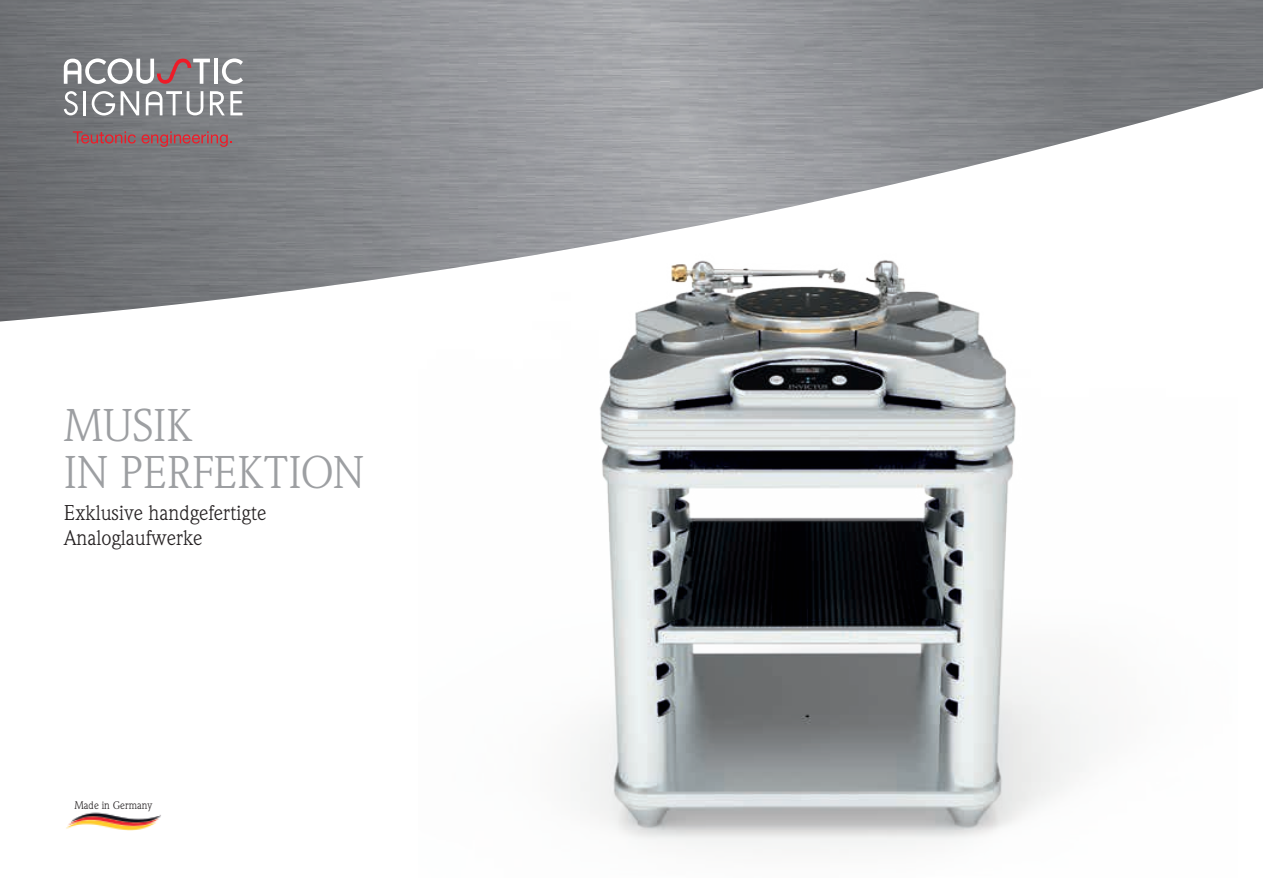
<style>
.page{position:relative;width:1263px;height:893px;background:#fff}
.page>*{position:absolute;margin:0;border:0;box-sizing:border-box;transform-origin:0 0}
.t1{font:45px/46.5px "Weidemann Std";letter-spacing:-.005em;color:#9d9fa2}
.t2{font:21px/25.2px "Weidemann Std";color:#231f20}
.t3{font:10.8px "Weidemann Std";color:#231f20}
</style>
<div class="page">
<img style="left:578px;top:321px;width:510px;height:524px">
<img style="left:66px;top:812px;width:95px;height:18px">
<img style="left:0;top:0;width:1263px;height:321px">
<hr style="left:214px;top:59px;width:4px;height:25px;background:#fff">
<hr style="left:83px;top:91px;width:3px;height:24px;background:#fff">
<svg style="left:92px;top:91px;width:23px;height:24px"></svg>
<svg style="left:64px;top:91px;width:14px;height:24px"></svg>
<svg style="left:210px;top:91px;width:32px;height:24px"></svg>
<svg style="left:121px;top:91px;width:18px;height:24px"></svg>
<svg style="left:222px;top:58px;width:21px;height:26px"></svg>
<svg style="left:64px;top:58px;width:146px;height:26px"></svg>
<svg style="left:146px;top:91px;width:57px;height:24px"></svg>
<svg style="left:73px;top:131px;width:63px;height:13px"></svg>
<svg style="left:142px;top:131px;width:90px;height:16px"></svg>
<h1 class="t1" style="left:64px;top:402px;width:302px">MUSIK<br>IN PERFEKTION</h1>
<p class="t2" style="left:64px;top:500px;width:204px">Exklusive handgefertigte<br>Analoglaufwerke</p>
<p class="t3" style="left:75px;top:798px;width:79px">Made in Germany</p>
</div>
